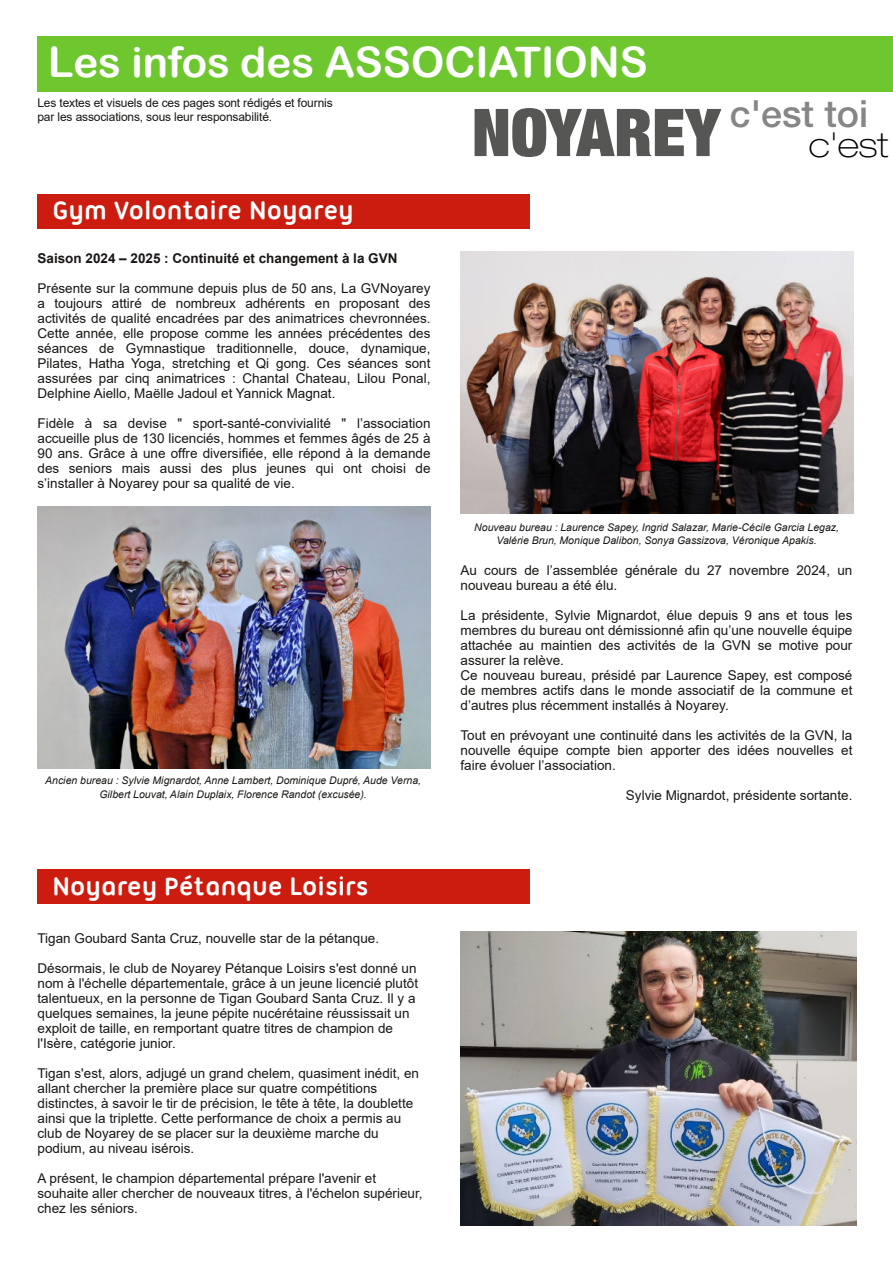
<style>
.page{position:relative;width:893px;height:1263px;background:#fff}
.page>*{position:absolute;margin:0;border:0;box-sizing:border-box;transform-origin:0 0}
.t1{font:66px "Anonymous";color:#565655}
.t2{font:42px "Arial Rounded MT Bold";color:#fff}
.t3{font:37.5px "Anonymous";color:#868686}
.t4{font:34.5px "Anonymous";color:#000}
.t5{font:700 27px "Ubuntu Titling";color:#fff}
.t6{font:13.5px/15px "Arial";color:#181715}
.t7{font:700 13.5px "Arial";color:#181715}
.t8{font:12px/13.5px "Arial";letter-spacing:-.015em;color:#181715}
.t9{font:italic 10.5px/13.5px "Arial";color:#181715;text-align:center}
</style>
<div class="page">
<div style="left:37px;top:36px;width:856px;height:55px;background:#6ec72f"></div>
<div style="left:37px;top:194px;width:493px;height:35px;background:#cb1c0f"></div>
<div style="left:37px;top:869px;width:493px;height:35px;background:#cb1c0f"></div>
<img style="left:461px;top:932px;width:395px;height:294px">
<img style="left:37px;top:506px;width:393px;height:262px">
<img style="left:461px;top:252px;width:393px;height:261px">
<h2 class="t2" style="left:48px;top:38px;width:601px">Les infos des ASSOCIATIONS</h2>
<p class="t8" style="left:37px;top:96px;width:297px">Les textes et visuels de ces pages sont rédigés et fournis par les associations, sous leur responsabilité.</p>
<h1 class="t1" style="left:472px;top:95px;width:250px">NOYAREY</h1>
<h3 class="t3" style="left:730px;top:92px;width:140px">c'est toi</h3>
<h3 class="t4" style="left:809px;top:125px;width:81px">c'est</h3>
<h3 class="t5" style="left:53px;top:194px;width:303px">Gym Volontaire Noyarey</h3>
<p class="t7" style="left:37px;top:249px;width:361px">Saison 2024 – 2025 : Continuité et changement à la GVN</p>
<p class="t6" style="left:37px;top:281px;width:395px;text-align:justify">Présente sur la commune depuis plus de 50 ans, La GVNoyarey a toujours attiré de nombreux adhérents en proposant des activités de qualité encadrées par des animatrices chevronnées.<br>Cette année, elle propose comme les années précédentes des séances de Gymnastique traditionnelle, douce, dynamique, Pilates, Hatha Yoga, stretching et Qi gong. Ces séances sont assurées par cinq animatrices : Chantal Chateau, Lilou Ponal, Delphine Aiello, Maëlle Jadoul et Yannick Magnat.</p>
<p class="t6" style="left:37px;top:416px;width:395px;text-align:justify">Fidèle à sa devise " sport-santé-convivialité " l’association accueille plus de 130 licenciés, hommes et femmes âgés de 25 à 90 ans. Grâce à une offre diversifiée, elle répond à la demande des seniors mais aussi des plus jeunes qui ont choisi de s’installer à Noyarey pour sa qualité de vie.</p>
<p class="t9" style="left:45px;top:774px;width:377px">Ancien bureau : Sylvie Mignardot, Anne Lambert, Dominique Dupré, Aude Verna,<br>Gilbert Louvat, Alain Duplaix, Florence Randot (excusée).</p>
<h3 class="t5" style="left:53px;top:871px;width:318px">Noyarey Pétanque Loisirs</h3>
<p class="t6" style="left:37px;top:931px;width:343px">Tigan Goubard Santa Cruz, nouvelle star de la pétanque.</p>
<p class="t6" style="left:37px;top:961px;width:382px">Désormais, le club de Noyarey Pétanque Loisirs s'est donné un nom à l'échelle départementale, grâce à un jeune licencié plutôt talentueux, en la personne de Tigan Goubard Santa Cruz. Il y a quelques semaines, la jeune pépite nucérétaine réussissait un exploit de taille, en remportant quatre titres de champion de l'Isère, catégorie junior.</p>
<p class="t6" style="left:37px;top:1066px;width:383px">Tigan s'est, alors, adjugé un grand chelem, quasiment inédit, en allant chercher la première place sur quatre compétitions distinctes, à savoir le tir de précision, le tête à tête, la doublette ainsi que la triplette. Cette performance de choix a permis au club de Noyarey de se placer sur la deuxième marche du podium, au niveau isérois.</p>
<p class="t6" style="left:37px;top:1171px;width:387px">A présent, le champion départemental prépare l'avenir et souhaite aller chercher de nouveaux titres, à l'échelon supérieur, chez les séniors.</p>
<p class="t9" style="left:474px;top:520px;width:366px">Nouveau bureau : Laurence Sapey, Ingrid Salazar, Marie-Cécile Garcia Legaz,<br>Valérie Brun, Monique Dalibon, Sonya Gassizova, Véronique Apakis.</p>
<p class="t6" style="left:460px;top:563px;width:393px">Au cours de l’assemblée générale du 27 novembre 2024, un nouveau bureau a été élu.</p>
<p class="t6" style="left:460px;top:608px;width:393px">La présidente, Sylvie Mignardot, élue depuis 9 ans et tous les membres du bureau ont démissionné afin qu’une nouvelle équipe attachée au maintien des activités de la GVN se motive pour assurer la relève.<br>Ce nouveau bureau, présidé par Laurence Sapey, est composé de membres actifs dans le monde associatif de la commune et d’autres plus récemment installés à Noyarey.</p>
<p class="t6" style="left:460px;top:728px;width:393px;text-align:justify">Tout en prévoyant une continuité dans les activités de la GVN, la nouvelle équipe compte bien apporter des idées nouvelles et faire évoluer l’association.</p>
<p class="t6" style="left:626px;top:788px;width:228px">Sylvie Mignardot, présidente sortante.</p>
</div>
